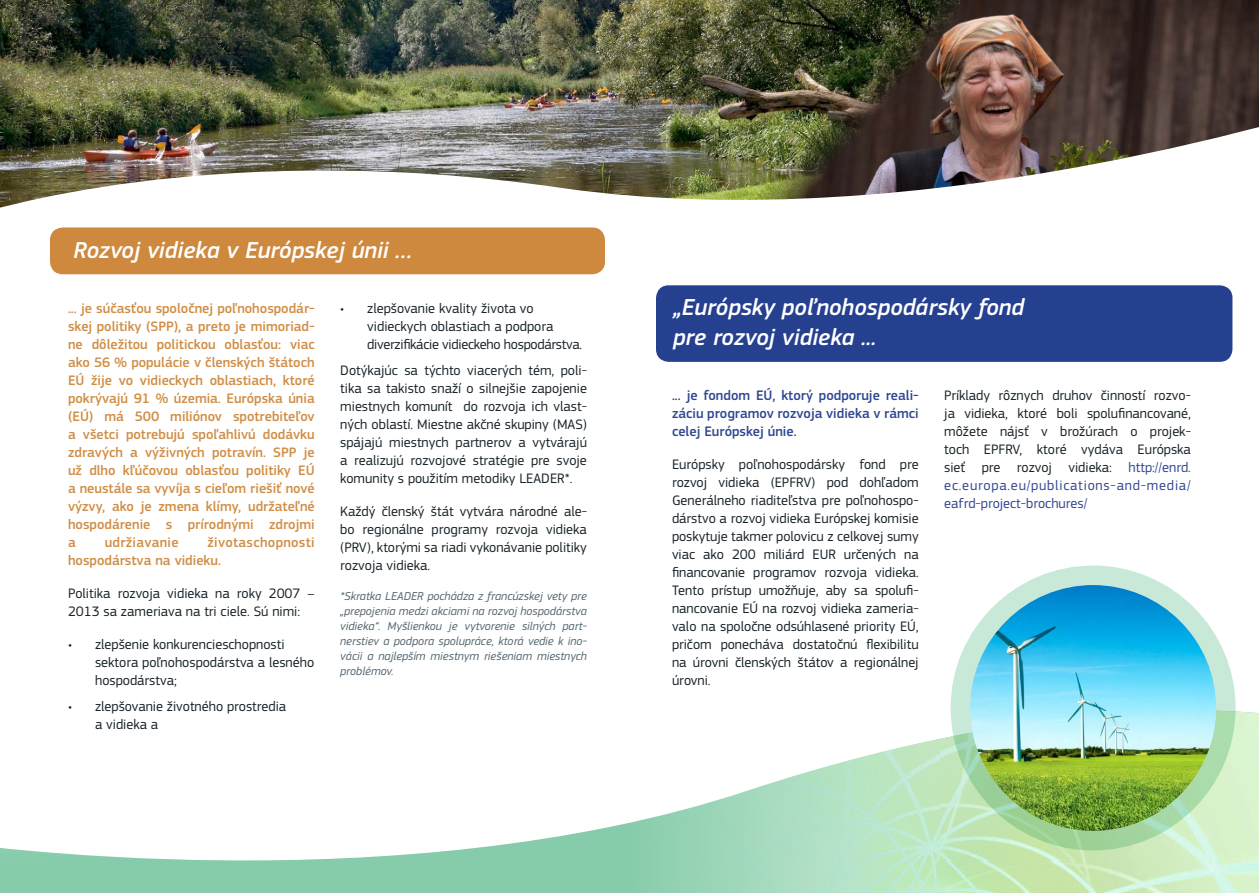
<style>
.page{position:relative;width:1259px;height:893px;background:#fff}
.page>*{position:absolute;margin:0;border:0;box-sizing:border-box;transform-origin:0 0}
.t1{font:italic 500 24px/30px "PF Square Sans Pro";color:#fff}
.t2{font:14.25px/18px "PF Square Sans Pro";color:#182329}
.t3{font:500 14.25px/18px "PF Square Sans Pro";color:#d08e46;text-align:justify}
.t4{font:500 14.25px/18px "PF Square Sans Pro";color:#304792;text-align:justify}
.t5{font:500 14.25px "PF Square Sans Pro";letter-spacing:.02em;color:#d08e46}
.t6{font:italic 12px/15px "PF Square Sans Pro";color:#536670;text-align:justify}
.s1{color:#304792}
</style>
<div class="page">
<img style="left:959px;top:0;width:300px;height:96px">
<img style="left:0;top:0;width:959px;height:96px">
<img style="left:0;top:96px;width:1259px;height:266px">
<img style="left:0;top:680px;width:1259px;height:213px">
<div style="left:50px;top:227px;width:555px;height:47px;background:#ce893e;border-radius:13px"></div>
<div style="left:656px;top:285px;width:576px;height:77px;background:#25408f;border-radius:13px"></div>
<img style="left:970px;top:585px;width:246px;height:246px;border-radius:123px">
<div style="left:950px;top:566px;width:285px;height:284px;border:20px solid #95d2b4;border-radius:50%"></div>
<h1 class="t1" style="left:73px;top:236px;width:340px">Rozvoj vidieka v Európskej únii …</h1>
<p class="t3" style="left:68px;top:299px;width:248px">... je súčasťou spoločnej poľnohospodár&shy;skej politiky (SPP), a preto je mimoriad&shy;ne dôležitou politickou oblasťou: viac ako 56 % populácie v členských štátoch EÚ žije vo vidieckych oblastiach, ktoré pokrývajú 91 % územia. Európska únia (EÚ) má 500 miliónov spotrebiteľov a všetci potrebujú spoľahlivú dodávku zdravých a výživných potravín. SPP je už dlho kľúčovou oblasťou politiky EÚ a neustále sa vyvíja s cieľom riešiť nové výzvy, ako je zmena klímy, udržateľné hospodárenie s prírodnými zdrojmi a</p>
<p class="t2" style="left:367px;top:299px;width:216px;text-indent:-27px">• zlepšovanie kvality života vo vidieckych oblastiach a podpora diverzifikácie vidieckeho hospodárstva.</p>
<p class="t2" style="left:340px;top:361px;width:248px;text-align:justify">Dotýkajúc sa týchto viacerých tém, poli&shy;tika sa takisto snaží o silnejšie zapojenie miestnych komunít do rozvoja ich vlast&shy;ných oblastí. Miestne akčné skupiny (MAS) spájajú miestnych partnerov a vytvárajú a realizujú rozvojové stratégie pre svoje komunity s použitím metodiky LEADER*.</p>
<p class="t2" style="left:340px;top:502px;width:248px;text-align:justify">Každý členský štát vytvára národné ale&shy;bo regionálne programy rozvoja vidieka (PRV), ktorými sa riadi vykonávanie politiky rozvoja vidieka.</p>
<p class="t6" style="left:340px;top:589px;width:248px">*Skratka LEADER pochádza z francúzskej vety pre „prepojenia medzi akciami na rozvoj hospodárstva vidieka“. Myšlienkou je vytvorenie silných part&shy;nerstiev a podpora spolupráce, ktorá vedie k ino&shy;vácii a najlepším miestnym riešeniam miestnych problémov.</p>
<p class="t3" style="left:68px;top:533px;width:248px;text-indent:139px">životaschopnosti hospodárstva na vidieku.</p>
<p class="t2" style="left:68px;top:584px;width:248px">Politika rozvoja vidieka na roky 2007 –<br>2013 sa zameriava na tri ciele. Sú nimi:</p>
<p class="t2" style="left:95px;top:635px;width:221px;text-indent:-27px">• zlepšenie konkurencieschopnosti sektora poľnohospodárstva a lesného hospodárstva;</p>
<p class="t2" style="left:95px;top:697px;width:193px;text-indent:-27px">• zlepšovanie životného prostredia a vidieka a</p>
<p class="t5" style="left:105px;top:534px;width:75px">udržiavanie</p>
<h1 class="t1" style="left:673px;top:293px;width:353px">„Európsky poľnohospodársky fond pre rozvoj vidieka ...</h1>
<p class="t4" style="left:672px;top:387px;width:248px">... je fondom EÚ, ktorý podporuje reali&shy;záciu programov rozvoja vidieka v rámci celej Európskej únie.</p>
<p class="t2" style="left:672px;top:456px;width:248px;text-align:justify">Európsky poľnohospodársky fond pre rozvoj vidieka (EPFRV) pod dohľadom Generálneho riaditeľstva pre poľnohospo&shy;dárstvo a rozvoj vidieka Európskej komisie poskytuje takmer polovicu z celkovej sumy viac ako 200 miliárd EUR určených na financovanie programov rozvoja vidieka.<br>Tento prístup umožňuje, aby sa spolufi&shy;nancovanie EÚ na rozvoj vidieka zameria&shy;valo na spoločne odsúhlasené priority EÚ, pričom ponecháva dostatočnú flexibilitu na úrovni členských štátov a regionálnej úrovni.</p>
<p class="t2" style="left:944px;top:387px;width:248px;text-align:justify">Príklady rôznych druhov činností rozvo&shy;ja vidieka, ktoré boli spolufinancované, môžete nájsť v brožúrach o projek&shy;toch EPFRV, ktoré vydáva Európska sieť pre rozvoj vidieka: <span class="s1">http://enrd. ec.europa.eu/publications-and-media/ eafrd-project-brochures/</span></p>
</div>
